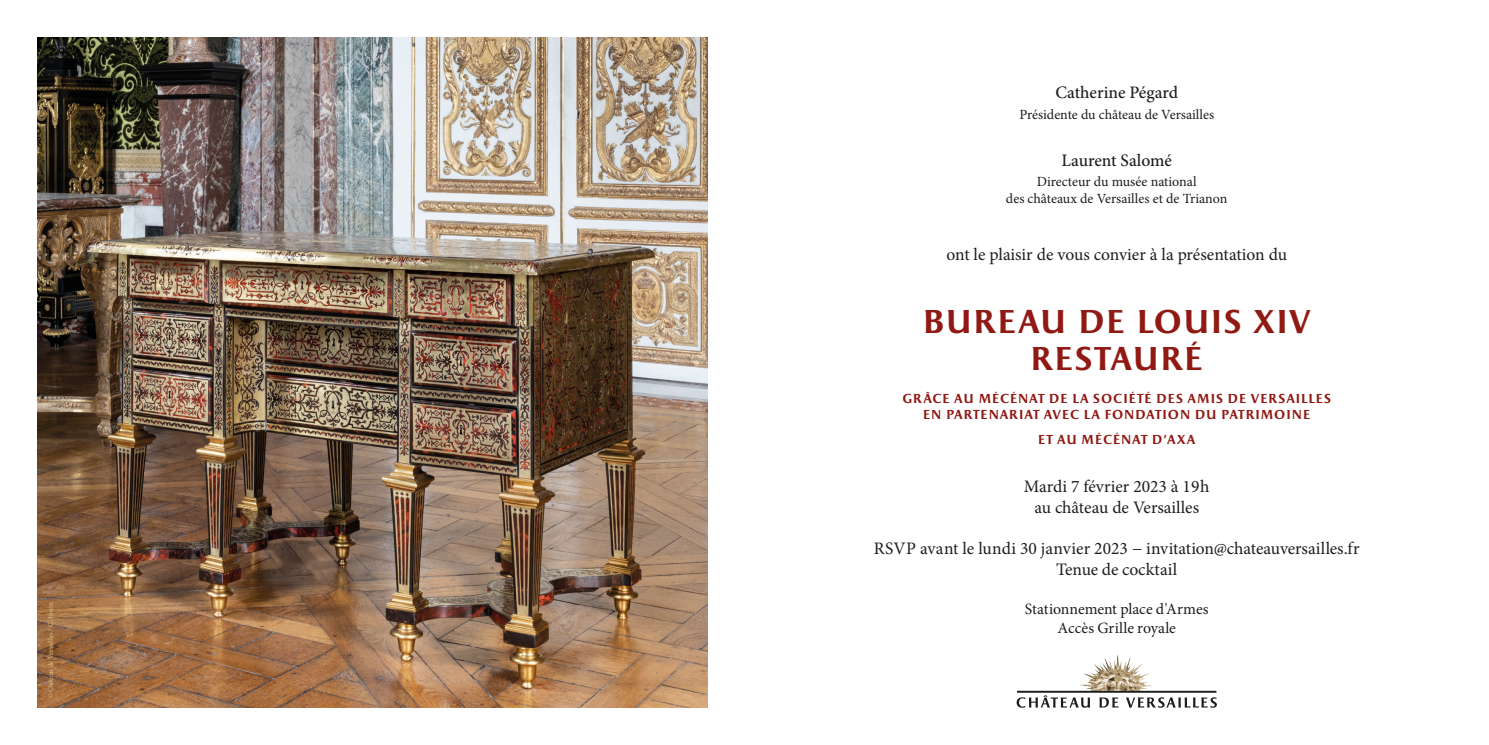
<style>
.page{position:relative;width:1489px;height:745px;background:#fff}
.page>*{position:absolute;margin:0;border:0;box-sizing:border-box;transform-origin:0 0}
.t1{font:700 33.25px/36.8px "Apollon";color:#911913;text-align:center}
.t2{font:17.5px/21px "Minion Pro";color:#1d1d1b;text-align:center}
.t3{font:500 17.5px "Minion Pro";color:#1d1d1b}
.t4{font:15.75px "Minion Pro";letter-spacing:-.005em;color:#1d1d1b}
.t5{font:14px "Minion Pro";color:#1d1d1b}
.t6{font:700 13.12px/15.8px "Apollon";letter-spacing:.025em;color:#911913;text-align:center}
.t7{font:7px "Minion Pro";color:#e2c88c}
.s1{font-weight:500}
</style>
<div class="page">
<img style="left:37px;top:37px;width:670px;height:670px">
<img style="left:1080px;top:655px;width:73px;height:35px">
<svg style="left:1016px;top:690px;width:200px;height:17px"></svg>
<p class="t7" style="left:46px;top:698px;width:97px;rotate:-90deg">© Château de Versailles / C. Fouin</p>
<p class="t3" style="left:1055px;top:81px;width:124px">Catherine Pégard</p>
<p class="t5" style="left:1019px;top:105px;width:196px">Présidente du château de Versailles</p>
<p class="t3" style="left:1061px;top:148px;width:112px">Laurent Salomé</p>
<p class="t5" style="left:1036px;top:172px;width:161px">Directeur du musée national</p>
<p class="t5" style="left:1005px;top:189px;width:223px">des châteaux de Versailles et de Trianon</p>
<p class="t2" style="left:946px;top:244px;width:342px">ont le plaisir de vous convier à la présentation du</p>
<p class="t1" style="left:922px;top:305px;width:390px">BUREAU DE LOUIS XIV<br>RESTAURÉ</p>
<p class="t6" style="left:902px;top:391px;width:431px">GRÂCE AU MÉCÉNAT DE LA SOCIÉTÉ DES AMIS DE VERSAILLES<br>EN PARTENARIAT AVEC LA FONDATION DU PATRIMOINE</p>
<p class="t6" style="left:1037px;top:432px;width:159px">ET AU MÉCÉNAT D’AXA</p>
<p class="t2" style="left:1023px;top:475px;width:187px">Mardi 7 février 2023 à 19h au château de Versailles</p>
<p class="t2" style="left:873px;top:537px;width:487px">RSVP avant le lundi 30 janvier 2023 <span class="s1">−</span> invitation@chateauversailles.fr</p>
<p class="t2" style="left:1056px;top:558px;width:123px">Tenue de cocktail</p>
<p class="t4" style="left:1024px;top:598px;width:185px">Stationnement place d'Armes</p>
<p class="t4" style="left:1057px;top:617px;width:120px">Accès Grille royale</p>
</div>
